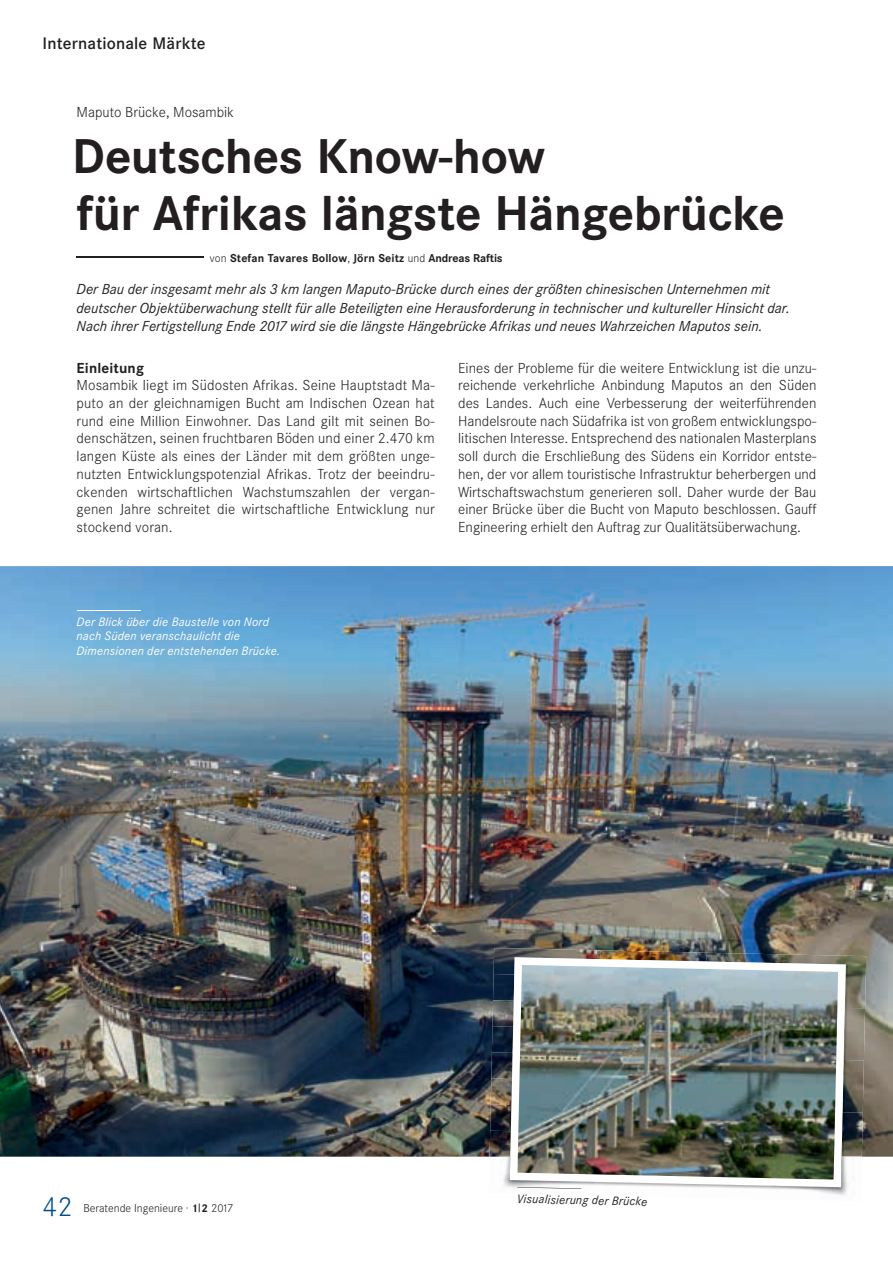
<style>
.page{position:relative;width:893px;height:1263px;background:#fff}
.page>*{position:absolute;margin:0;border:0;box-sizing:border-box;transform-origin:0 0}
.t1{font:700 48px/57.6px "Corporate SBQ";letter-spacing:-.01em;color:#231f20}
.t2{font:300 27px "Corporate SBQ";color:#014e84}
.t3{font:500 16.5px "Corporate SBQ";letter-spacing:.01em;color:#231f20}
.t4{font:300 14.25px/17.7px "Corporate SBQ";color:#231f20;text-align:justify}
.t5{font:italic 14.25px/18.8px "Corporate SBQ";color:#231f20}
.t6{font:700 14.25px "Corporate SBQ";letter-spacing:.01em;color:#231f20}
.t7{font:italic 12px/14.4px "Corporate SBQ";letter-spacing:.015em;color:#fff}
.t8{font:italic 12px "Corporate SBQ";color:#231f20}
.t9{font:700 11.25px "Corporate SBQ";letter-spacing:.01em;color:#231f20}
.t10{font:300 11.25px "Corporate SBQ";color:#231f20}
.s1{font-weight:300}
.s2{font-weight:700;font-size:10.95px}
</style>
<div class="page">
<hr style="left:77px;top:256px;width:127px;height:1px;background:#231f20">
<img style="left:0;top:566px;width:893px;height:591px">
<img style="left:489px;top:1130px;width:21px;height:41px">
<img style="left:808px;top:1113px;width:55px;height:82px">
<img style="left:503px;top:1171px;width:79px;height:18px">
<img style="left:494px;top:948px;width:106px;height:26px">
<img style="left:600px;top:950px;width:107px;height:7px">
<img style="left:706px;top:953px;width:107px;height:4px">
<img style="left:811px;top:955px;width:55px;height:105px">
<img style="left:493px;top:974px;width:17px;height:26px">
<img style="left:492px;top:1000px;width:18px;height:26px">
<img style="left:492px;top:1026px;width:18px;height:26px">
<img style="left:491px;top:1052px;width:19px;height:26px">
<img style="left:846px;top:1059px;width:18px;height:54px">
<img style="left:491px;top:1078px;width:19px;height:26px">
<img style="left:490px;top:1104px;width:20px;height:29px">
<img style="left:510px;top:957px;width:336px;height:230px">
<hr style="left:77px;top:610px;width:63px;height:1px;background:#fff">
<svg style="left:517px;top:1187px;width:64px;height:2px"></svg>
<p class="t3" style="left:43px;top:33px;width:165px">Internationale Märkte</p>
<p class="t4" style="left:77px;top:103px;width:159px">Maputo Brücke, Mosambik</p>
<h1 class="t1" style="left:72px;top:128px;width:714px">Deutsches Know-how<br>für Afrikas längste Hängebrücke</h1>
<p class="t9" style="left:210px;top:251px;width:294px"><span class="s1">von</span> Stefan Tavares Bollow<span class="s1">,</span> Jörn Seitz <span class="s1">und</span> Andreas Raftis</p>
<p class="t5" style="left:77px;top:280px;width:715px">Der Bau der insgesamt mehr als 3 km langen Maputo-Brücke durch eines der größten chinesischen Unternehmen mit deutscher Objektüberwachung stellt für alle Beteiligten eine Herausforderung in technischer und kultureller Hinsicht dar.<br>Nach ihrer Fertigstellung Ende 2017 wird sie die längste Hängebrücke Afrikas und neues Wahrzeichen Maputos sein.</p>
<p class="t6" style="left:77px;top:359px;width:69px">Einleitung</p>
<p class="t4" style="left:77px;top:377px;width:360px">Mosambik liegt im Südosten Afrikas. Seine Hauptstadt Ma&shy;puto an der gleichnamigen Bucht am Indischen Ozean hat rund eine Million Einwohner. Das Land gilt mit seinen Bo&shy;denschätzen, seinen fruchtbaren Böden und einer 2.470 km langen Küste als eines der Länder mit dem größten unge&shy;nutzten Entwicklungspotenzial Afrikas. Trotz der beeindru&shy;ckenden wirtschaftlichen Wachstumszahlen der vergan&shy;genen Jahre schreitet die wirtschaftliche Entwicklung nur stockend voran.</p>
<p class="t4" style="left:458px;top:359px;width:360px">Eines der Probleme für die weitere Entwicklung ist die unzu&shy;reichende verkehrliche Anbindung Maputos an den Süden des Landes. Auch eine Verbesserung der weiterführenden Handelsroute nach Südafrika ist von großem entwicklungspo&shy;litischen Interesse. Entsprechend des nationalen Masterplans soll durch die Erschließung des Südens ein Korridor entste&shy;hen, der vor allem touristische Infrastruktur beherbergen und Wirtschaftswachstum generieren soll. Daher wurde der Bau einer Brücke über die Bucht von Maputo beschlossen. Gauff Engineering erhielt den Auftrag zur Qualitätsüberwachung.</p>
<p class="t7" style="left:77px;top:614px;width:205px">Der Blick über die Baustelle von Nord nach Süden veranschaulicht die<br>Dimensionen der entstehenden Brücke.</p>
<h2 class="t2" style="left:43px;top:1191px;width:31px">42</h2>
<p class="t10" style="left:83px;top:1201px;width:151px">Beratende Ingenieure · <span class="s2">1</span><sup>|</sup><span class="s2">2</span> 2017</p>
<p class="t8" style="left:517px;top:1191px;width:132px;rotate:1deg">Visualisierung der Brücke</p>
</div>
